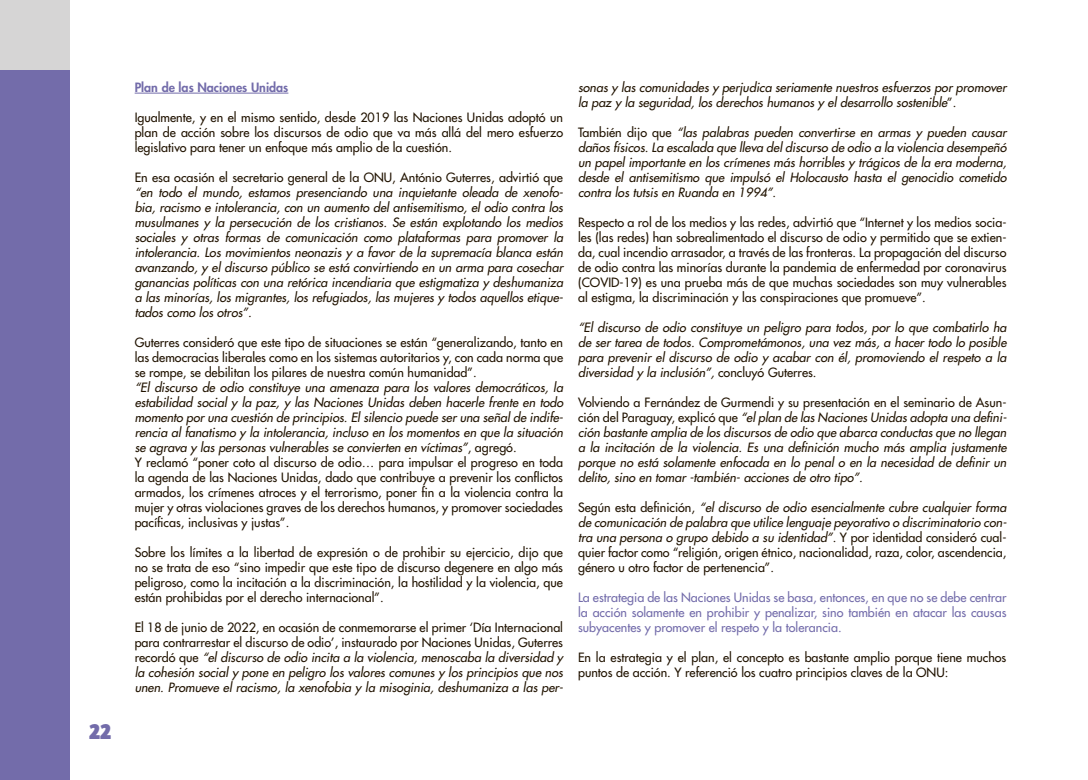
<style>
.page{position:relative;width:1088px;height:780px;background:#fff}
.page>*{position:absolute;margin:0;border:0;box-sizing:border-box;transform-origin:0 0}
.t1{font:800 21.25px "Fat Frank";color:#736caa}
.PARRAFO{font:italic 500 12.5px/15px "Futura Std";color:#211300;text-align:justify}
.PARRAFO-2{font:500 12.5px/15px "Futura Std";color:#211300;text-align:justify}
.PARRAFO-3{font:500 12.5px/15px "Futura Std";color:#736caa;text-align:justify}
.PARRAFO-4{font:800 12.5px "Futura Std";color:#736caa}
.s1{font-style:normal}
</style>
<div class="page">
<div style="left:0;top:18px;width:70px;height:762px;background:#736caa"></div>
<div style="left:0;top:0;width:70px;height:69px;background:#d6d5d5"></div>
<hr style="left:135px;top:93px;width:153px;height:1px;background:#736caa">
<h1 class="t1" style="left:89px;top:719px;width:24px">22</h1>
<p class="PARRAFO-4" style="left:135px;top:79px;width:155px">Plan de las Naciones Unidas</p>
<p class="PARRAFO-2" style="left:135px;top:110px;width:430px">Igualmente, y en el mismo sentido, desde 2019 las Naciones Unidas adoptó un plan de acción sobre los discursos de odio que va más allá del mero esfuerzo legislativo para tener un enfoque más amplio de la cuestión.</p>
<p class="PARRAFO" style="left:135px;top:170px;width:430px"><span class="s1">En esa ocasión el secretario general de la ONU, António Guterres, advirtió que </span>“en todo el mundo, estamos presenciando una inquietante oleada de xenofo&shy;bia, racismo e intolerancia, con un aumento del antisemitismo, el odio contra los musulmanes y la persecución de los cristianos. Se están explotando los medios sociales y otras formas de comunicación como plataformas para promover la intolerancia. Los movimientos neonazis y a favor de la supremacía blanca están avanzando, y el discurso público se está convirtiendo en un arma para cosechar ganancias políticas con una retórica incendiaria que estigmatiza y deshumaniza a las minorías, los migrantes, los refugiados, las mujeres y todos aquellos etique&shy;tados como los otros”.</p>
<p class="PARRAFO-2" style="left:135px;top:335px;width:430px">Guterres consideró que este tipo de situaciones se están “generalizando, tanto en las democracias liberales como en los sistemas autoritarios y, con cada norma que se rompe, se debilitan los pilares de nuestra común humanidad”.</p>
<p class="PARRAFO" style="left:135px;top:380px;width:430px">“El discurso de odio constituye una amenaza para los valores democráticos, la estabilidad social y la paz, y las Naciones Unidas deben hacerle frente en todo momento por una cuestión de principios. El silencio puede ser una señal de indife&shy;rencia al fanatismo y la intolerancia, incluso en los momentos en que la situación se agrava y las personas vulnerables se convierten en víctimas”<span class="s1">, agregó.</span></p>
<p class="PARRAFO-2" style="left:135px;top:455px;width:430px">Y reclamó “poner coto al discurso de odio… para impulsar el progreso en toda la agenda de las Naciones Unidas, dado que contribuye a prevenir los conflictos armados, los crímenes atroces y el terrorismo, poner fin a la violencia contra la mujer y otras violaciones graves de los derechos humanos, y promover sociedades pacíficas, inclusivas y justas”.</p>
<p class="PARRAFO-2" style="left:135px;top:545px;width:430px">Sobre los límites a la libertad de expresión o de prohibir su ejercicio, dijo que no se trata de eso “sino impedir que este tipo de discurso degenere en algo más peligroso, como la incitación a la discriminación, la hostilidad y la violencia, que están prohibidas por el derecho internacional”.</p>
<p class="PARRAFO" style="left:135px;top:620px;width:430px"><span class="s1">El 18 de junio de 2022, en ocasión de conmemorarse el primer ‘Día Internacional para contrarrestar el discurso de odio’, instaurado por Naciones Unidas, Guterres recordó que</span> “el discurso de odio incita a la violencia, menoscaba la diversidad y la cohesión social y pone en peligro los valores comunes y los principios que nos unen. Promueve el racismo, la xenofobia y la misoginia, deshumaniza a las per-</p>
<p class="PARRAFO" style="left:578px;top:80px;width:430px">sonas y las comunidades y perjudica seriamente nuestros esfuerzos por promover la paz y la seguridad, los derechos humanos y el desarrollo sostenible<span class="s1">”.</span></p>
<p class="PARRAFO" style="left:578px;top:125px;width:430px"><span class="s1">También dijo que</span> “las palabras pueden convertirse en armas y pueden causar daños físicos. La escalada que lleva del discurso de odio a la violencia desempeñó un papel importante en los crímenes más horribles y trágicos de la era moderna, desde el antisemitismo que impulsó el Holocausto hasta el genocidio cometido contra los tutsis en Ruanda en 1994”<span class="s1">.</span></p>
<p class="PARRAFO-2" style="left:578px;top:215px;width:430px">Respecto a rol de los medios y las redes, advirtió que “Internet y los medios socia&shy;les (las redes) han sobrealimentado el discurso de odio y permitido que se extien&shy;da, cual incendio arrasador, a través de las fronteras. La propagación del discurso de odio contra las minorías durante la pandemia de enfermedad por coronavirus (COVID-19) es una prueba más de que muchas sociedades son muy vulnerables al estigma, la discriminación y las conspiraciones que promueve”.</p>
<p class="PARRAFO" style="left:578px;top:320px;width:430px">“El discurso de odio constituye un peligro para todos, por lo que combatirlo ha de ser tarea de todos. Comprometámonos, una vez más, a hacer todo lo posible para prevenir el discurso de odio y acabar con él, promoviendo el respeto a la diversidad y la inclusión”, <span class="s1">concluyó Guterres.</span></p>
<p class="PARRAFO" style="left:578px;top:395px;width:430px"><span class="s1">Volviendo a Fernández de Gurmendi y su presentación en el seminario de Asun&shy;ción del Paraguay, explicó que</span> “el plan de las Naciones Unidas adopta una defini&shy;ción bastante amplia de los discursos de odio que abarca conductas que no llegan a la incitación de la violencia. Es una definición mucho más amplia justamente porque no está solamente enfocada en lo penal o en la necesidad de definir un delito, sino en tomar -también- acciones de otro tipo”.</p>
<p class="PARRAFO" style="left:578px;top:500px;width:430px"><span class="s1">Según esta definición,</span> “el discurso de odio esencialmente cubre cualquier forma de comunicación de palabra que utilice lenguaje peyorativo o discriminatorio con&shy;tra una persona o grupo debido a su identidad”<span class="s1">. Y por identidad consideró cual&shy;quier factor como “religión, origen étnico, nacionalidad, raza, color, ascendencia, género u otro factor de pertenencia”.</span></p>
<p class="PARRAFO-3" style="left:578px;top:590px;width:430px">La estrategia de las Naciones Unidas se basa, entonces, en que no se debe centrar la acción solamente en prohibir y penalizar, sino también en atacar las causas subyacentes y promover el respeto y la tolerancia.</p>
<p class="PARRAFO-2" style="left:578px;top:650px;width:430px">En la estrategia y el plan, el concepto es bastante amplio porque tiene muchos puntos de acción. Y referenció los cuatro principios claves de la ONU:</p>
</div>
